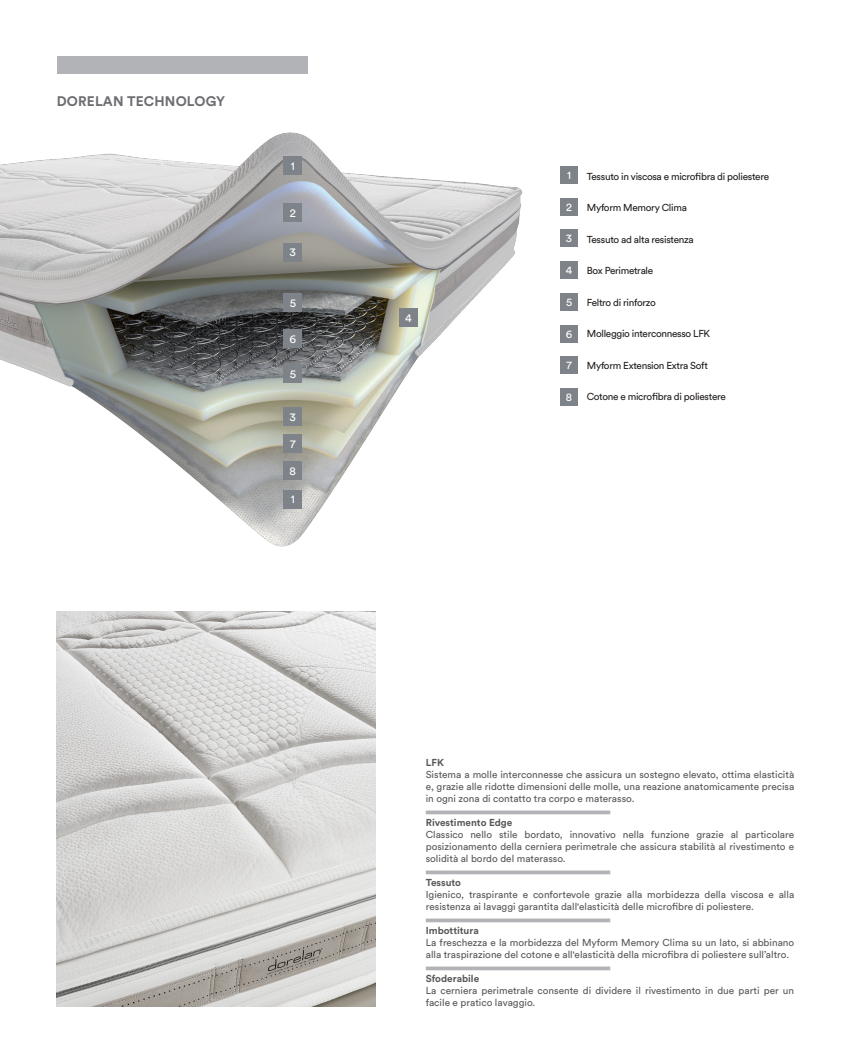
<style>
.page{position:relative;width:851px;height:1063px;background:#fff}
.page>*{position:absolute;margin:0;border:0;box-sizing:border-box;transform-origin:0 0}
.top_qualities_scheda{font:700 13.75px "Circular Std";letter-spacing:.01em;color:#6c6d70}
.t1{font:11.62px "Circular Std";color:#fff}
.t2{font:11.25px "Circular Std";color:#fff}
.testo_base{font:10px/12px "Circular Std";color:#57585a}
.t3{font:10px "Circular Std";letter-spacing:-.03em;color:#231f20}
.testo_base-2{font:700 10px "Circular Std";color:#57585a}
</style>
<div class="page">
<div style="left:57px;top:57px;width:250px;height:17px;background:#b2b3b7"></div>
<img style="left:0;top:132px;width:523px;height:415px">
<div style="left:284px;top:157px;width:18px;height:18px;background:#7d8388"></div>
<div style="left:284px;top:490px;width:18px;height:18px;background:#7d8388"></div>
<div style="left:284px;top:203px;width:18px;height:19px;background:#7d8388"></div>
<div style="left:284px;top:243px;width:18px;height:18px;background:#7d8388"></div>
<div style="left:284px;top:408px;width:18px;height:18px;background:#7d8388"></div>
<div style="left:399px;top:308px;width:18px;height:19px;background:#7d8388"></div>
<div style="left:284px;top:293px;width:18px;height:19px;background:#7d8388"></div>
<div style="left:284px;top:365px;width:18px;height:18px;background:#7d8388"></div>
<div style="left:284px;top:329px;width:18px;height:19px;background:#7d8388"></div>
<div style="left:284px;top:435px;width:18px;height:18px;background:#7d8388"></div>
<div style="left:284px;top:462px;width:18px;height:18px;background:#7d8388"></div>
<img style="left:57px;top:612px;width:319px;height:394px">
<hr style="left:425px;top:811px;width:185px;height:3px;background:#b2b3b7">
<hr style="left:425px;top:871px;width:185px;height:3px;background:#b2b3b7">
<hr style="left:425px;top:919px;width:185px;height:3px;background:#b2b3b7">
<hr style="left:425px;top:967px;width:185px;height:3px;background:#b2b3b7">
<div style="left:560px;top:198px;width:18px;height:18px;background:#7d8388"></div>
<div style="left:560px;top:166px;width:18px;height:18px;background:#7d8388"></div>
<div style="left:560px;top:230px;width:18px;height:17px;background:#7d8388"></div>
<div style="left:560px;top:261px;width:18px;height:18px;background:#7d8388"></div>
<div style="left:560px;top:357px;width:18px;height:17px;background:#7d8388"></div>
<div style="left:560px;top:388px;width:18px;height:18px;background:#7d8388"></div>
<div style="left:560px;top:293px;width:18px;height:18px;background:#7d8388"></div>
<div style="left:560px;top:325px;width:18px;height:18px;background:#7d8388"></div>
<p class="top_qualities_scheda" style="left:57px;top:92px;width:170px">DORELAN TECHNOLOGY</p>
<p class="t1" style="left:291px;top:159px;width:6px">1</p>
<p class="t1" style="left:290px;top:205px;width:8px">2</p>
<p class="t1" style="left:289px;top:245px;width:8px">3</p>
<p class="t1" style="left:289px;top:295px;width:8px">5</p>
<p class="t1" style="left:289px;top:331px;width:8px">6</p>
<p class="t1" style="left:289px;top:367px;width:8px">5</p>
<p class="t1" style="left:289px;top:410px;width:8px">3</p>
<p class="t1" style="left:290px;top:437px;width:7px">7</p>
<p class="t1" style="left:289px;top:464px;width:8px">8</p>
<p class="t1" style="left:291px;top:492px;width:6px">1</p>
<p class="t1" style="left:405px;top:310px;width:8px">4</p>
<p class="t2" style="left:567px;top:168px;width:5px">1</p>
<p class="t2" style="left:566px;top:200px;width:7px">2</p>
<p class="t2" style="left:566px;top:232px;width:8px">3</p>
<p class="t2" style="left:565px;top:263px;width:8px">4</p>
<p class="t2" style="left:566px;top:295px;width:8px">5</p>
<p class="t2" style="left:565px;top:327px;width:8px">6</p>
<p class="t2" style="left:566px;top:359px;width:7px">7</p>
<p class="t2" style="left:566px;top:390px;width:8px">8</p>
<p class="t3" style="left:586px;top:170px;width:184px">Tessuto in viscosa e microfibra di poliestere</p>
<p class="t3" style="left:586px;top:201px;width:102px">Myform Memory Clima</p>
<p class="t3" style="left:586px;top:233px;width:108px">Tessuto ad alta resistenza</p>
<p class="t3" style="left:586px;top:264px;width:68px">Box Perimetrale</p>
<p class="t3" style="left:586px;top:296px;width:71px">Feltro di rinforzo</p>
<p class="t3" style="left:586px;top:327px;width:125px">Molleggio interconnesso LFK</p>
<p class="t3" style="left:586px;top:359px;width:123px">Myform Extension Extra Soft</p>
<p class="t3" style="left:586px;top:390px;width:140px">Cotone e microfibra di poliestere</p>
<p class="testo_base-2" style="left:425px;top:756px;width:20px">LFK</p>
<p class="testo_base" style="left:425px;top:769px;width:370px;text-align:justify">Sistema a molle interconnesse che assicura un sostegno elevato, ottima elasticità e, grazie alle ridotte dimensioni delle molle, una reazione anatomicamente precisa in ogni zona di contatto tra corpo e materasso.</p>
<p class="testo_base-2" style="left:425px;top:816px;width:88px">Rivestimento Edge</p>
<p class="testo_base" style="left:425px;top:829px;width:370px;text-align:justify">Classico nello stile bordato, innovativo nella funzione grazie al particolare posizionamento della cerniera perimetrale che assicura stabilità al rivestimento e solidità al bordo del materasso.</p>
<p class="testo_base-2" style="left:425px;top:876px;width:37px">Tessuto</p>
<p class="testo_base" style="left:425px;top:889px;width:370px">Igienico, traspirante e confortevole grazie alla morbidezza della viscosa e alla resistenza ai lavaggi garantita dall'elasticità delle microfibre di poliestere.</p>
<p class="testo_base-2" style="left:425px;top:924px;width:55px">Imbottitura</p>
<p class="testo_base" style="left:425px;top:937px;width:370px">La freschezza e la morbidezza del Myform Memory Clima su un lato, si abbinano alla traspirazione del cotone e all'elasticità della microfibra di poliestere sull’altro.</p>
<p class="testo_base-2" style="left:425px;top:972px;width:55px">Sfoderabile</p>
<p class="testo_base" style="left:425px;top:985px;width:370px">La cerniera perimetrale consente di dividere il rivestimento in due parti per un facile e pratico lavaggio.</p>
</div>
